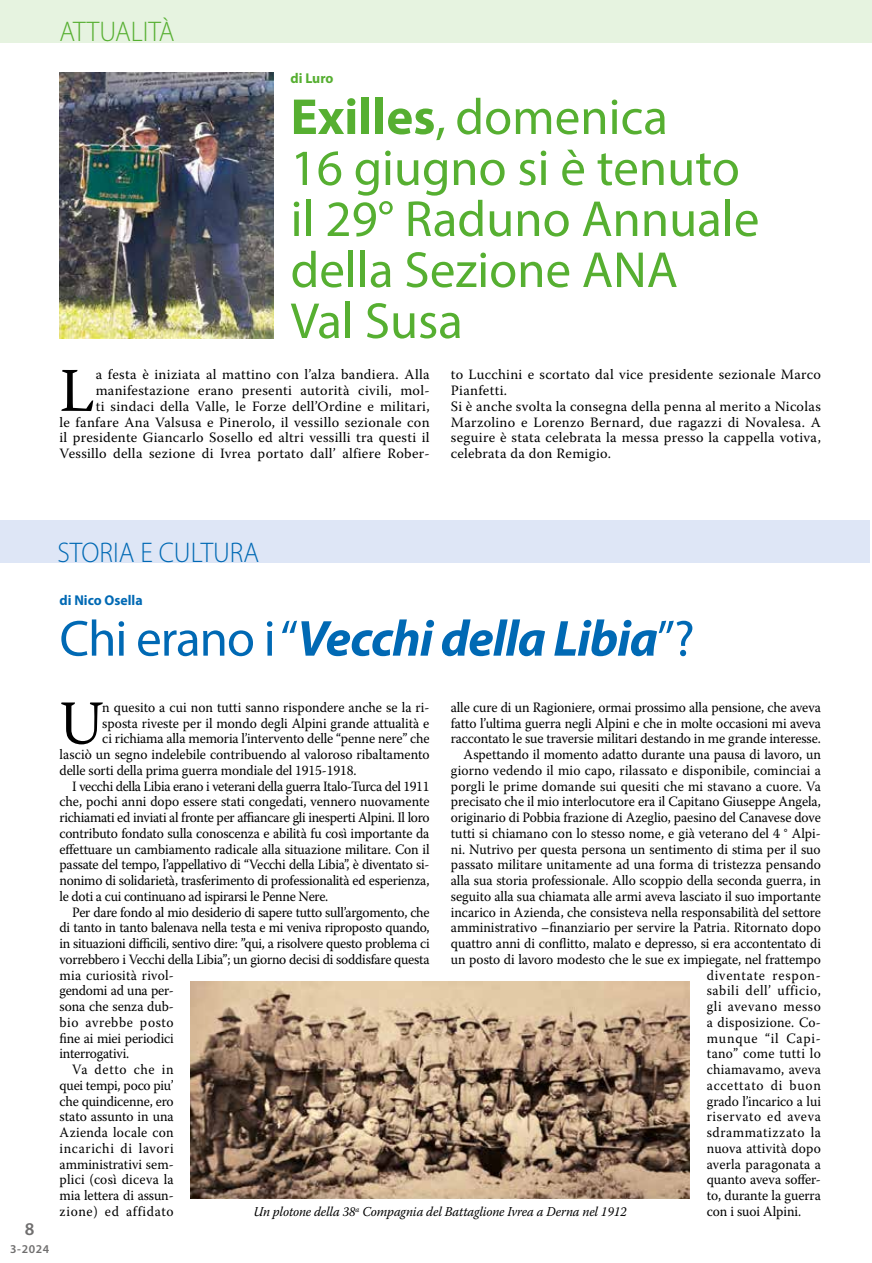
<style>
.page{position:relative;width:872px;height:1263px;background:#fff}
.page>*{position:absolute;margin:0;border:0;box-sizing:border-box;transform-origin:0 0}
.t1{font:62.1px "Warnock Pro";color:#000}
.t2{font:62.1px "Warnock Pro";color:#000;scale:.95 1}
.t3{font:51px/51px "Myriad Pro";color:#56af31}
.t4{font:italic 700 51px "Myriad Pro";letter-spacing:-.02em;color:#0069b4}
.t5{font:300 28.5px "Myriad Pro";color:#0069b4;scale:.94 1}
.t6{font:300 28.5px "Myriad Pro";color:#56af31;scale:.94 1}
.t7{font:600 18px "Myriad Pro";color:#706f6f}
.t8{font:14.25px "Warnock Pro";letter-spacing:-.005em;color:#000;scale:.95 1}
.t9{font:14.25px/15.8px "Warnock Pro";letter-spacing:.02em;color:#000;text-align:right}
.t10{font:14.25px "Warnock Pro";letter-spacing:.02em;color:#000;scale:.95 1}
.t11{font:14.25px "Warnock Pro";letter-spacing:.045em;color:#000;scale:.95 1}
.t12{font:14.25px "Warnock Pro";letter-spacing:-.025em;color:#000;scale:.95 1}
.t13{font:14.25px "Warnock Pro";letter-spacing:.015em;color:#000;scale:.95 1}
.t14{font:14.25px "Warnock Pro";letter-spacing:.04em;color:#000;scale:.95 1}
.t15{font:14.25px "Warnock Pro";letter-spacing:.06em;color:#000;scale:.95 1}
.t16{font:14.25px "Warnock Pro";letter-spacing:.05em;color:#000;scale:.95 1}
.t17{font:14.25px "Warnock Pro";letter-spacing:.055em;color:#000;scale:.95 1}
.t18{font:700 14.25px "Myriad Pro";color:#0069b4}
.t19{font:700 14.25px "Myriad Pro";letter-spacing:-.005em;color:#56af31}
.t20{font:italic 13.5px "Warnock Pro";letter-spacing:-.01em;color:#000;scale:.95 1}
.t21{font:600 12px "Myriad Pro";color:#706f6f}
.s1{font-weight:700}
.s2{font-weight:400;font-style:normal}
</style>
<div class="page">
<img style="left:191px;top:982px;width:499px;height:216px">
<img style="left:60px;top:72px;width:213px;height:266px">
<div style="left:0;top:0;width:872px;height:43px;background:#e6f3e0"></div>
<div style="left:0;top:521px;width:870px;height:42px;background:#dee6f6"></div>
<h3 class="t6" style="left:60px;top:15px;width:124px">ATTUALITÀ</h3>
<p class="t19" style="left:290px;top:69px;width:44px">di Luro</p>
<h2 class="t3" style="left:290px;top:91px;width:470px"><span class="s1">Exilles</span>, domenica<br>16 giugno si è tenuto il 29° Raduno Annuale della Sezione ANA<br>Val Susa</h2>
<p class="t9" style="left:60px;top:366px;width:371px">a festa è iniziata al mattino con l’alza bandiera. Alla manifestazione erano presenti autorità civili, mol-<br>ti sindaci della Valle, le Forze dell’Ordine e militari,<br>le fanfare Ana Valsusa e Pinerolo, il vessillo sezionale con il presidente Giancarlo Sosello ed altri vessilli tra questi il Vessillo della sezione di Ivrea portato dall’ alfiere Rober-</p>
<p class="t9" style="left:451px;top:366px;width:371px;text-align:left">to Lucchini e scortato dal vice presidente sezionale Marco Pianfetti.<br>Si è anche svolta la consegna della penna al merito a Nicolas Marzolino e Lorenzo Bernard, due ragazzi di Novalesa. A seguire è stata celebrata la messa presso la cappella votiva, celebrata da don Remigio.</p>
<h1 class="t1" style="left:60px;top:353px;width:36px">L</h1>
<h3 class="t5" style="left:57px;top:535px;width:216px">STORIA E CULTURA</h3>
<p class="t18" style="left:60px;top:590px;width:85px">di Nico Osella</p>
<h2 class="t4" style="left:60px;top:605px;width:636px"><span class="s2">Chi erano i “</span>Vecchi della Libia<span class="s2">”?</span></h2>
<p class="t7" style="left:25px;top:1217px;width:11px">8</p>
<p class="t21" style="left:10px;top:1241px;width:40px">3-2024</p>
<h1 class="t2" style="left:60px;top:686px;width:47px">U</h1>
<p class="t8" style="left:102px;top:699px;width:346px">n quesito a cui non tutti sanno rispondere anche se la ri-</p>
<p class="t8" style="left:451px;top:699px;width:391px">alle cure di un Ragioniere, ormai prossimo alla pensione, che aveva</p>
<p class="t8" style="left:451px;top:714px;width:391px">fatto l’ultima guerra negli Alpini e che in molte occasioni mi aveva</p>
<p class="t8" style="left:451px;top:730px;width:391px">raccontato le sue traversie militari destando in me grande interesse.</p>
<p class="t8" style="left:463px;top:746px;width:378px">Aspettando il momento adatto durante una pausa di lavoro, un</p>
<p class="t8" style="left:451px;top:762px;width:391px">giorno vedendo il mio capo, rilassato e disponibile, cominciai a</p>
<p class="t8" style="left:451px;top:777px;width:391px">porgli le prime domande sui quesiti che mi stavano a cuore. Va</p>
<p class="t8" style="left:451px;top:793px;width:391px">precisato che il mio interlocutore era il Capitano Giuseppe Angela,</p>
<p class="t8" style="left:451px;top:809px;width:391px">originario di Pobbia frazione di Azeglio, paesino del Canavese dove</p>
<p class="t8" style="left:451px;top:824px;width:391px">tutti si chiamano con lo stesso nome, e già veterano del 4 ° Alpi-</p>
<p class="t8" style="left:451px;top:840px;width:391px">ni. Nutrivo per questa persona un sentimento di stima per il suo</p>
<p class="t8" style="left:451px;top:856px;width:391px">passato militare unitamente ad una forma di tristezza pensando</p>
<p class="t8" style="left:451px;top:872px;width:391px">alla sua storia professionale. Allo scoppio della seconda guerra, in</p>
<p class="t8" style="left:451px;top:887px;width:391px">seguito alla sua chiamata alle armi aveva lasciato il suo importante</p>
<p class="t8" style="left:451px;top:903px;width:391px">incarico in Azienda, che consisteva nella responsabilità del settore</p>
<p class="t8" style="left:451px;top:919px;width:391px">amministrativo –finanziario per servire la Patria. Ritornato dopo</p>
<p class="t8" style="left:451px;top:935px;width:391px">quattro anni di conflitto, malato e depresso, si era accontentato di</p>
<p class="t8" style="left:451px;top:950px;width:391px">un posto di lavoro modesto che le sue ex impiegate, nel frattempo</p>
<p class="t15" style="left:707px;top:966px;width:122px">diventate respon-</p>
<p class="t11" style="left:707px;top:982px;width:122px">sabili dell’ ufficio,</p>
<p class="t14" style="left:707px;top:998px;width:122px">gli avevano messo</p>
<p class="t10" style="left:707px;top:1014px;width:122px">a disposizione. Co-</p>
<p class="t15" style="left:707px;top:1029px;width:122px">munque “il Capi-</p>
<p class="t10" style="left:707px;top:1045px;width:122px">tano” come tutti lo</p>
<p class="t10" style="left:707px;top:1061px;width:122px">chiamavamo, aveva</p>
<p class="t17" style="left:707px;top:1077px;width:122px">accettato di buon</p>
<p class="t8" style="left:707px;top:1092px;width:122px">grado l’incarico a lui</p>
<p class="t11" style="left:707px;top:1108px;width:122px">riservato ed aveva</p>
<p class="t14" style="left:707px;top:1124px;width:122px">sdrammatizzato la</p>
<p class="t13" style="left:707px;top:1139px;width:122px">nuova attività dopo</p>
<p class="t13" style="left:707px;top:1155px;width:122px">averla paragonata a</p>
<p class="t8" style="left:707px;top:1171px;width:122px">quanto aveva soffer-</p>
<p class="t8" style="left:707px;top:1187px;width:122px">to, durante la guerra</p>
<p class="t8" style="left:707px;top:1203px;width:101px">con i suoi Alpini.</p>
<p class="t8" style="left:102px;top:714px;width:346px">sposta riveste per il mondo degli Alpini grande attualità e</p>
<p class="t8" style="left:102px;top:730px;width:346px">ci richiama alla memoria l’intervento delle “penne nere” che</p>
<p class="t8" style="left:60px;top:746px;width:391px">lasciò un segno indelebile contribuendo al valoroso ribaltamento</p>
<p class="t8" style="left:60px;top:761px;width:314px">delle sorti della prima guerra mondiale del 1915-1918.</p>
<p class="t12" style="left:72px;top:777px;width:377px">I vecchi della Libia erano i veterani della guerra Italo-Turca del 1911</p>
<p class="t8" style="left:60px;top:793px;width:391px">che, pochi anni dopo essere stati congedati, vennero nuovamente</p>
<p class="t8" style="left:60px;top:809px;width:391px">richiamati ed inviati al fronte per affiancare gli inesperti Alpini. Il loro</p>
<p class="t8" style="left:60px;top:824px;width:391px">contributo fondato sulla conoscenza e abilità fu così importante da</p>
<p class="t8" style="left:60px;top:840px;width:391px">effettuare un cambiamento radicale alla situazione militare. Con il</p>
<p class="t8" style="left:60px;top:856px;width:391px">passate del tempo, l’appellativo di “Vecchi della Libia”, è diventato si-</p>
<p class="t8" style="left:60px;top:872px;width:391px">nonimo di solidarietà, trasferimento di professionalità ed esperienza,</p>
<p class="t8" style="left:60px;top:888px;width:284px">le doti a cui continuano ad ispirarsi le Penne Nere.</p>
<p class="t8" style="left:72px;top:903px;width:377px">Per dare fondo al mio desiderio di sapere tutto sull’argomento, che</p>
<p class="t8" style="left:60px;top:919px;width:391px">di tanto in tanto balenava nella testa e mi veniva riproposto quando,</p>
<p class="t8" style="left:60px;top:935px;width:391px">in situazioni difficili, sentivo dire: ”qui, a risolvere questo problema ci</p>
<p class="t8" style="left:60px;top:950px;width:391px">vorrebbero i Vecchi della Libia”; un giorno decisi di soddisfare questa</p>
<p class="t13" style="left:60px;top:966px;width:122px">mia curiosità rivol-</p>
<p class="t8" style="left:60px;top:982px;width:122px">gendomi ad una per-</p>
<p class="t8" style="left:60px;top:998px;width:122px">sona che senza dub-</p>
<p class="t14" style="left:60px;top:1014px;width:122px">bio avrebbe posto</p>
<p class="t8" style="left:60px;top:1029px;width:122px">fine ai miei periodici</p>
<p class="t8" style="left:60px;top:1045px;width:75px">interrogativi.</p>
<p class="t11" style="left:72px;top:1061px;width:108px">Va detto che in</p>
<p class="t8" style="left:60px;top:1076px;width:122px">quei tempi, poco piu’</p>
<p class="t8" style="left:60px;top:1092px;width:122px">che quindicenne, ero</p>
<p class="t8" style="left:60px;top:1108px;width:122px">stato assunto in una</p>
<p class="t10" style="left:60px;top:1124px;width:122px">Azienda locale con</p>
<p class="t11" style="left:60px;top:1139px;width:122px">incarichi di lavori</p>
<p class="t8" style="left:60px;top:1155px;width:122px">amministrativi sem-</p>
<p class="t10" style="left:60px;top:1171px;width:122px">plici (così diceva la</p>
<p class="t8" style="left:60px;top:1187px;width:122px">mia lettera di assun-</p>
<p class="t16" style="left:60px;top:1203px;width:122px">zione) ed affidato</p>
<p class="t20" style="left:254px;top:1204px;width:394px">Un plotone della 38<sup>a</sup> Compagnia del Battaglione Ivrea a Derna nel 1912</p>
</div>
